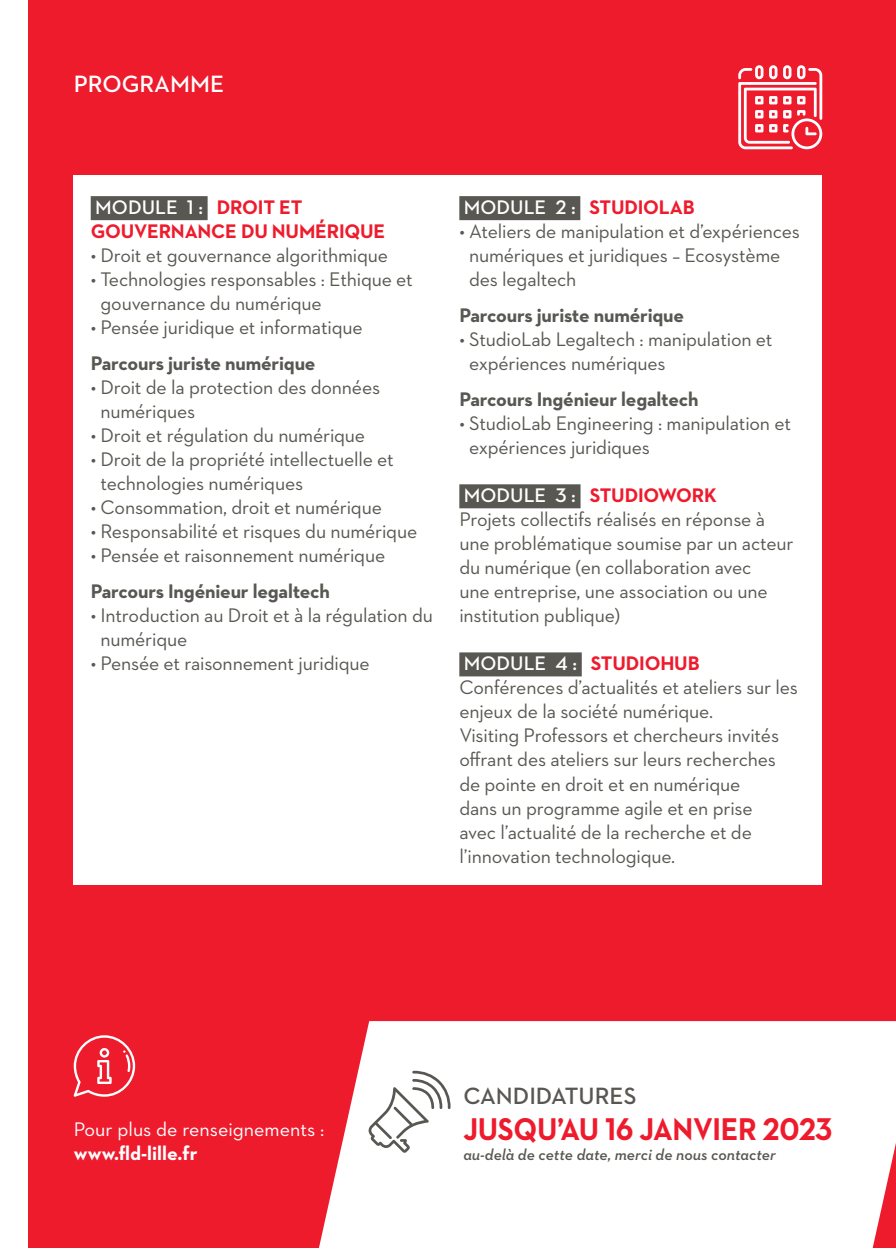
<style>
.page{position:relative;width:896px;height:1248px;background:#fff}
.page>*{position:absolute;margin:0;border:0;box-sizing:border-box;transform-origin:0 0}
.t1{font:700 32px "Neutraface 2 Text";letter-spacing:-.01em;color:#ee1b2d;scale:.93 1}
.t2{font:600 24px "Neutraface 2 Text";color:#585752}
.t3{font:600 24px "Neutraface 2 Text";color:#fff}
.t4{font:20px/24px "Neutraface 2 Text";letter-spacing:-.01em;color:#585752}
.t5{font:700 20px "Neutraface 2 Text";letter-spacing:-.01em;color:#585752}
.t6{font:700 20px/24px "Neutraface 2 Text";letter-spacing:-.01em;color:#ee1b2d}
.t7{font:20px "Neutraface 2 Text";color:#fff}
.t8{font:700 20px "Neutraface 2 Text";color:#fff}
.t9{font:italic 600 16px "Neutraface 2 Text";color:#585752}
.s1{font-weight:600;color:#fff}
</style>
<div class="page">
<div style="left:28px;top:0;width:868px;height:1247px;background:#ee1b2d"></div>
<svg style="left:738px;top:65px;width:84px;height:84px"></svg>
<div style="left:74px;top:176px;width:748px;height:708px;background:#fff"></div>
<div style="left:91px;top:196px;width:117px;height:24px;background:#585752"></div>
<div style="left:459px;top:196px;width:121px;height:24px;background:#585752"></div>
<div style="left:459px;top:484px;width:121px;height:24px;background:#585752"></div>
<div style="left:459px;top:652px;width:123px;height:24px;background:#585752"></div>
<div style="left:319px;top:1021px;width:577px;height:226px;background:#fff"></div>
<svg style="left:369px;top:1070px;width:81px;height:82px;background:#e4e4e3"></svg>
<svg style="left:74px;top:1035px;width:61px;height:61px"></svg>
<p class="t3" style="left:74px;top:69px;width:152px">PROGRAMME</p>
<p class="t6" style="left:91px;top:195px;width:296px"><span class="s1">MODULE 1 :</span> DROIT ET<br>GOUVERNANCE DU NUMÉRIQUE</p>
<p class="t4" style="left:91px;top:243px;width:299px">• Droit et gouvernance algorithmique</p>
<p class="t4" style="left:101px;top:267px;width:314px;text-indent:-10px">• Technologies responsables : Ethique et gouvernance du numérique</p>
<p class="t4" style="left:91px;top:315px;width:273px">• Pensée juridique et informatique</p>
<p class="t5" style="left:91px;top:350px;width:226px">Parcours juriste numérique</p>
<p class="t4" style="left:101px;top:375px;width:281px;text-indent:-10px">• Droit de la protection des données numériques</p>
<p class="t4" style="left:91px;top:423px;width:276px">• Droit et régulation du numérique</p>
<p class="t4" style="left:101px;top:447px;width:295px;text-indent:-10px">• Droit de la propriété intellectuelle et technologies numériques</p>
<p class="t4" style="left:91px;top:495px;width:293px">• Consommation, droit et numérique</p>
<p class="t4" style="left:91px;top:519px;width:328px">• Responsabilité et risques du numérique</p>
<p class="t4" style="left:91px;top:543px;width:296px">• Pensée et raisonnement numérique</p>
<p class="t5" style="left:91px;top:578px;width:241px">Parcours Ingénieur legaltech</p>
<p class="t4" style="left:101px;top:603px;width:334px;text-indent:-10px">• Introduction au Droit et à la régulation du numérique</p>
<p class="t4" style="left:91px;top:651px;width:280px">• Pensée et raisonnement juridique</p>
<p class="t6" style="left:464px;top:195px;width:232px"><span class="s1">MODULE 2 :</span> STUDIOLAB</p>
<p class="t4" style="left:469px;top:219px;width:332px;text-indent:-10px">• Ateliers de manipulation et d’expériences numériques et juridiques – Ecosystème des legaltech</p>
<p class="t5" style="left:459px;top:302px;width:226px">Parcours juriste numérique</p>
<p class="t4" style="left:469px;top:327px;width:305px;text-indent:-10px">• StudioLab Legaltech : manipulation et expériences numériques</p>
<p class="t5" style="left:459px;top:386px;width:241px">Parcours Ingénieur legaltech</p>
<p class="t4" style="left:469px;top:411px;width:323px;text-indent:-10px">• StudioLab Engineering : manipulation et expériences juridiques</p>
<p class="t6" style="left:464px;top:483px;width:254px"><span class="s1">MODULE 3 :</span> STUDIOWORK</p>
<p class="t4" style="left:459px;top:507px;width:336px">Projets collectifs réalisés en réponse à une problématique soumise par un acteur du numérique (en collaboration avec<br>une entreprise, une association ou une institution publique)</p>
<p class="t6" style="left:464px;top:651px;width:237px"><span class="s1">MODULE 4 :</span> STUDIOHUB</p>
<p class="t4" style="left:459px;top:675px;width:340px">Conférences d’actualités et ateliers sur les enjeux de la société numérique.</p>
<p class="t4" style="left:459px;top:723px;width:321px">Visiting Professors et chercheurs invités offrant des ateliers sur leurs recherches de pointe en droit et en numérique dans un programme agile et en prise avec l’actualité de la recherche et de l’innovation technologique.</p>
<p class="t7" style="left:74px;top:1116px;width:252px">Pour plus de renseignements :</p>
<p class="t8" style="left:74px;top:1140px;width:125px">www.fld-lille.fr</p>
<p class="t2" style="left:463px;top:1080px;width:174px">CANDIDATURES</p>
<p class="t1" style="left:463px;top:1108px;width:398px">JUSQU’AU 16 JANVIER 2023</p>
<p class="t9" style="left:463px;top:1143px;width:314px">au-delà de cette date, merci de nous contacter</p>
</div>
